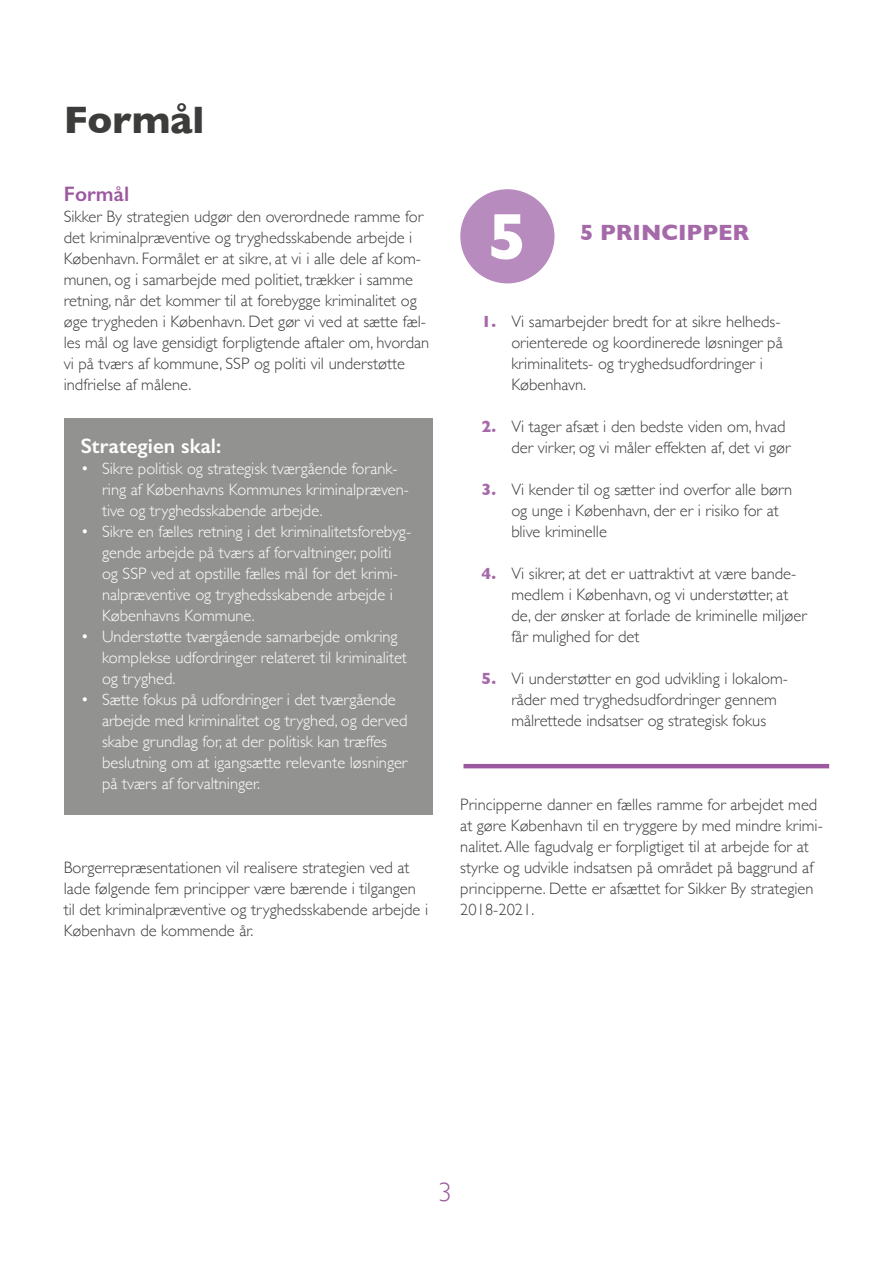
<style>
.page{position:relative;width:893px;height:1263px;background:#fff}
.page>*{position:absolute;margin:0;border:0;box-sizing:border-box;transform-origin:0 0}
.t1{font:700 66px "Gill Sans";color:#fff}
.t2{font:700 39px "Gill Sans";color:#3c3c3b}
.t3{font:300 27px "Gill Sans";color:#9c599f}
.t4{font:700 22.5px "Gill Sans";color:#a569a9}
.t5{font:600 21px "Gill Sans";color:#fff}
.t6{font:600 21px "Gill Sans";letter-spacing:.005em;color:#9c599f}
.t7{font:300 16.5px/21px "Gill Sans";color:#3c3c3b}
.t8{font:300 16.5px/21px "Gill Sans";color:#fff}
.s1{font-weight:700;color:#a569a9}
</style>
<div class="page">
<div style="left:64px;top:418px;width:369px;height:396px;background:#929291"></div>
<div style="left:460px;top:189px;width:94px;height:94px;background:#b78bbe;border-radius:50%"></div>
<hr style="left:463px;top:764px;width:366px;height:4px;background:#9c599f">
<h2 class="t2" style="left:64px;top:103px;width:142px">Formål</h2>
<p class="t6" style="left:64px;top:186px;width:67px">Formål</p>
<p class="t7" style="left:64px;top:207px;width:367px">Sikker By strategien udgør den overordnede ramme for det kriminalpræventive og tryghedsskabende arbejde i København. Formålet er at sikre, at vi i alle dele af kom&shy;munen, og i samarbejde med politiet, trækker i samme retning, når det kommer til at forebygge kriminalitet og øge trygheden i København. Det gør vi ved at sætte fæl&shy;les mål og lave gensidigt forpligtende aftaler om, hvordan vi på tværs af kommune, SSP og politi vil understøtte indfrielse af målene.</p>
<p class="t5" style="left:81px;top:438px;width:142px">Strategien skal:</p>
<p class="t8" style="left:102px;top:459px;width:309px;text-indent:-21px">• Sikre politisk og strategisk tværgående forank&shy;ring af Københavns Kommunes kriminalpræven&shy;tive og tryghedsskabende arbejde.</p>
<p class="t8" style="left:102px;top:522px;width:311px;text-indent:-21px">• Sikre en fælles retning i det kriminalitetsforebyg&shy;gende arbejde på tværs af forvaltninger, politi og SSP ved at opstille fælles mål for det krimi&shy;nalpræventive og tryghedsskabende arbejde i Københavns Kommune.</p>
<p class="t8" style="left:102px;top:627px;width:306px;text-indent:-21px">• Understøtte tværgående samarbejde omkring komplekse udfordringer relateret til kriminalitet og tryghed.</p>
<p class="t8" style="left:102px;top:690px;width:307px;text-indent:-21px">• Sætte fokus på udfordringer i det tværgående arbejde med kriminalitet og tryghed, og derved skabe grundlag for, at der politisk kan træffes beslutning om at igangsætte relevante løsninger på tværs af forvaltninger.</p>
<p class="t7" style="left:64px;top:858px;width:366px">Borgerrepræsentationen vil realisere strategien ved at lade følgende fem principper være bærende i tilgangen til det kriminalpræventive og tryghedsskabende arbejde i København de kommende år.</p>
<h1 class="t1" style="left:488px;top:209px;width:41px">5</h1>
<h3 class="t4" style="left:580px;top:223px;width:171px">5 PRINCIPPER</h3>
<p class="t7" style="left:511px;top:312px;width:273px;text-indent:-30px"><span class="s1">1.</span> Vi samarbejder bredt for at sikre helheds&shy;orienterede og koordinerede løsninger på kriminalitets- og tryghedsudfordringer i København.</p>
<p class="t7" style="left:511px;top:417px;width:281px;text-indent:-30px"><span class="s1">2.</span> Vi tager afsæt i den bedste viden om, hvad der virker, og vi måler effekten af, det vi gør</p>
<p class="t7" style="left:511px;top:480px;width:282px;text-indent:-30px"><span class="s1">3.</span> Vi kender til og sætter ind overfor alle børn og unge i København, der er i risiko for at blive kriminelle</p>
<p class="t7" style="left:511px;top:564px;width:297px;text-indent:-30px"><span class="s1">4.</span> Vi sikrer, at det er uattraktivt at være bande&shy;medlem i København, og vi understøtter, at de, der ønsker at forlade de kriminelle miljøer får mulighed for det</p>
<p class="t7" style="left:511px;top:669px;width:278px;text-indent:-30px"><span class="s1">5.</span> Vi understøtter en god udvikling i lokalom&shy;råder med tryghedsudfordringer gennem målrettede indsatser og strategisk fokus</p>
<p class="t7" style="left:460px;top:795px;width:364px">Principperne danner en fælles ramme for arbejdet med at gøre København til en tryggere by med mindre krimi&shy;nalitet. Alle fagudvalg er forpligtiget til at arbejde for at styrke og udvikle indsatsen på området på baggrund af principperne. Dette er afsættet for Sikker By strategien 2018-2021.</p>
<h3 class="t3" style="left:438px;top:1180px;width:15px">3</h3>
</div>
